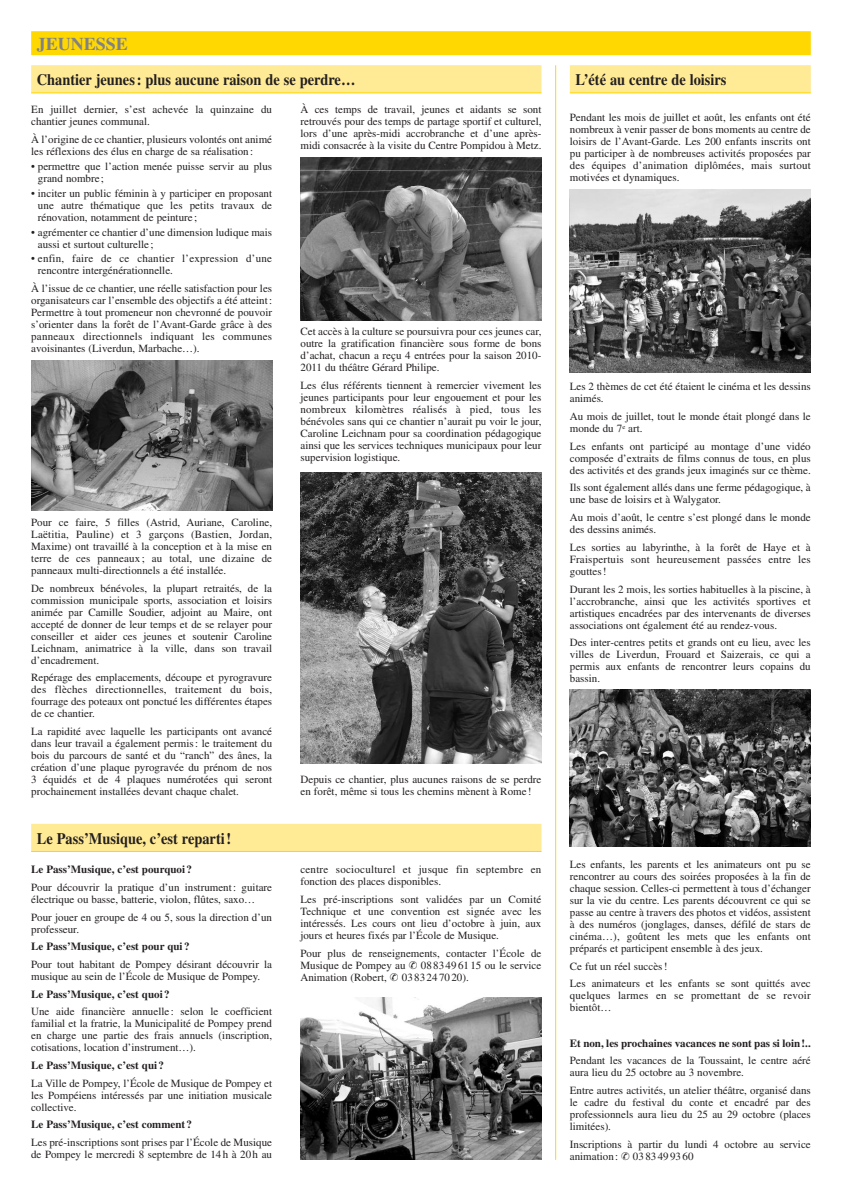
<style>
.page{position:relative;width:842px;height:1191px;background:#fff}
.page>*{position:absolute;margin:0;border:0;box-sizing:border-box;transform-origin:0 0}
.t1{font:700 18px "Times";color:#808285}
.t2{font:700 16px "Times";color:#231f20;scale:.9 1}
.t3{font:11px/12px "Times";color:#231f20;text-align:justify}
.t4{font:11px/12px "Times";letter-spacing:.02em;color:#231f20}
.t5{font:700 11px "Times";color:#231f20}
</style>
<div class="page">
<hr style="left:555px;top:65px;width:1px;height:1094px;background:#ffd801">
<div style="left:31px;top:31px;width:780px;height:24px;background:#ffd801"></div>
<img style="left:300px;top:472px;width:241px;height:292px">
<div style="left:31px;top:824px;width:510px;height:28px;background:#ffea95"></div>
<hr style="left:31px;top:851px;width:510px;height:1px;background:#ffd801">
<img style="left:31px;top:360px;width:241px;height:150px">
<img style="left:300px;top:997px;width:241px;height:162px">
<img style="left:300px;top:157px;width:241px;height:164px">
<div style="left:31px;top:65px;width:510px;height:28px;background:#ffea95"></div>
<hr style="left:31px;top:92px;width:510px;height:1px;background:#ffd801">
<div style="left:570px;top:65px;width:241px;height:28px;background:#ffea95"></div>
<hr style="left:570px;top:92px;width:241px;height:1px;background:#ffd801">
<img style="left:570px;top:190px;width:241px;height:182px">
<img style="left:570px;top:689px;width:241px;height:157px">
<h1 class="t1" style="left:37px;top:37px;width:93px">JEUNESSE</h1>
<h2 class="t2" style="left:37px;top:74px;width:355px">Chantier jeunes: plus aucune raison de se perdre…</h2>
<h2 class="t2" style="left:575px;top:74px;width:169px">L’été au centre de loisirs</h2>
<p class="t3" style="left:570px;top:112px;width:242px">Pendant les mois de juillet et août, les enfants ont été nombreux à venir passer de bons moments au centre de loisirs de l’Avant-Garde. Les 200 enfants inscrits ont pu participer à de nombreuses activités proposées par des équipes d’animation diplômées, mais surtout motivées et dynamiques.</p>
<p class="t3" style="left:300px;top:105px;width:242px">À ces temps de travail, jeunes et aidants se sont retrouvés pour des temps de partage sportif et culturel, lors d’une après-midi accrobranche et d’une après&shy;midi consacrée à la visite du Centre Pompidou à Metz.</p>
<p class="t3" style="left:31px;top:105px;width:242px">En juillet dernier, s’est achevée la quinzaine du chantier jeunes communal.</p>
<p class="t3" style="left:31px;top:134px;width:242px">À l’origine de ce chantier, plusieurs volontés ont animé les réflexions des élus en charge de sa réalisation :</p>
<p class="t3" style="left:38px;top:161px;width:236px;text-indent:-7px">• permettre que l’action menée puisse servir au plus grand nombre ;</p>
<p class="t3" style="left:38px;top:188px;width:236px;text-indent:-7px">• inciter un public féminin à y participer en proposant une autre thématique que les petits travaux de rénovation, notamment de peinture ;</p>
<p class="t3" style="left:38px;top:227px;width:236px;text-indent:-7px">• agrémenter ce chantier d’une dimension ludique mais aussi et surtout culturelle ;</p>
<p class="t4" style="left:38px;top:254px;width:236px;text-indent:-7px">• enfin, faire de ce chantier l’expression d’une rencontre intergénérationnelle.</p>
<p class="t3" style="left:31px;top:283px;width:242px">À l’issue de ce chantier, une réelle satisfaction pour les organisateurs car l’ensemble des objectifs a été atteint:<br>Permettre à tout promeneur non chevronné de pouvoir s’orienter dans la forêt de l’Avant-Garde grâce à des panneaux directionnels indiquant les communes avoisinantes (Liverdun, Marbache…).</p>
<p class="t3" style="left:300px;top:326px;width:242px">Cet accès à la culture se poursuivra pour ces jeunes car, outre la gratification financière sous forme de bons d’achat, chacun a reçu 4 entrées pour la saison 2010- 2011 du théâtre Gérard Philipe.</p>
<p class="t3" style="left:300px;top:380px;width:242px">Les élus référents tiennent à remercier vivement les jeunes participants pour leur engouement et pour les nombreux kilomètres réalisés à pied, tous les bénévoles sans qui ce chantier n’aurait pu voir le jour, Caroline Leichnam pour sa coordination pédagogique ainsi que les services techniques municipaux pour leur supervision logistique.</p>
<p class="t3" style="left:570px;top:382px;width:242px">Les 2 thèmes de cet été étaient le cinéma et les dessins animés.</p>
<p class="t3" style="left:570px;top:411px;width:242px">Au mois de juillet, tout le monde était plongé dans le monde du 7<sup>e</sup> art.</p>
<p class="t3" style="left:570px;top:441px;width:242px">Les enfants ont participé au montage d’une vidéo composée d’extraits de films connus de tous, en plus des activités et des grands jeux imaginés sur ce thème.</p>
<p class="t3" style="left:570px;top:483px;width:242px">Ils sont également allés dans une ferme pédagogique, à une base de loisirs et à Walygator.</p>
<p class="t3" style="left:570px;top:512px;width:242px">Au mois d’août, le centre s’est plongé dans le monde des dessins animés.</p>
<p class="t3" style="left:570px;top:542px;width:242px">Les sorties au labyrinthe, à la forêt de Haye et à Fraispertuis sont heureusement passées entre les gouttes!</p>
<p class="t3" style="left:570px;top:584px;width:242px">Durant les 2 mois, les sorties habituelles à la piscine, à l’accrobranche, ainsi que les activités sportives et artistiques encadrées par des intervenants de diverses associations ont également été au rendez-vous.</p>
<p class="t3" style="left:570px;top:637px;width:242px">Des inter-centres petits et grands ont eu lieu, avec les villes de Liverdun, Frouard et Saizerais, ce qui a permis aux enfants de rencontrer leurs copains du bassin.</p>
<p class="t3" style="left:31px;top:517px;width:242px">Pour ce faire, 5 filles (Astrid, Auriane, Caroline, Laëtitia, Pauline) et 3 garçons (Bastien, Jordan, Maxime) ont travaillé à la conception et à la mise en terre de ces panneaux ; au total, une dizaine de panneaux multi-directionnels a été installée.</p>
<p class="t3" style="left:31px;top:583px;width:242px">De nombreux bénévoles, la plupart retraités, de la commission municipale sports, association et loisirs animée par Camille Soudier, adjoint au Maire, ont accepté de donner de leur temps et de se relayer pour conseiller et aider ces jeunes et soutenir Caroline Leichnam, animatrice à la ville, dans son travail d’encadrement.</p>
<p class="t3" style="left:31px;top:672px;width:242px">Repérage des emplacements, découpe et pyrogravure des flèches directionnelles, traitement du bois, fourrage des poteaux ont ponctué les différentes étapes de ce chantier.</p>
<p class="t3" style="left:31px;top:726px;width:242px">La rapidité avec laquelle les participants ont avancé dans leur travail a également permis: le traitement du bois du parcours de santé et du “ranch” des ânes, la création d’une plaque pyrogravée du prénom de nos 3 équidés et de 4 plaques numérotées qui seront prochainement installées devant chaque chalet.</p>
<p class="t3" style="left:300px;top:774px;width:242px">Depuis ce chantier, plus aucunes raisons de se perdre en forêt, même si tous les chemins mènent à Rome !</p>
<h2 class="t2" style="left:37px;top:833px;width:218px">Le Pass’Musique, c’est reparti!</h2>
<p class="t5" style="left:31px;top:865px;width:162px">Le Pass’Musique, c’est pourquoi?</p>
<p class="t3" style="left:31px;top:882px;width:242px">Pour découvrir la pratique d’un instrument: guitare électrique ou basse, batterie, violon, flûtes, saxo…</p>
<p class="t3" style="left:31px;top:912px;width:242px">Pour jouer en groupe de 4 ou 5, sous la direction d’un professeur.</p>
<p class="t5" style="left:31px;top:942px;width:160px">Le Pass’Musique, c’est pour qui?</p>
<p class="t3" style="left:31px;top:959px;width:242px">Pour tout habitant de Pompey désirant découvrir la musique au sein de l’École de Musique de Pompey.</p>
<p class="t5" style="left:31px;top:990px;width:140px">Le Pass’Musique, c’est quoi?</p>
<p class="t3" style="left:31px;top:1006px;width:242px">Une aide financière annuelle : selon le coefficient familial et la fratrie, la Municipalité de Pompey prend en charge une partie des frais annuels (inscription, cotisations, location d’instrument…).</p>
<p class="t5" style="left:31px;top:1061px;width:134px">Le Pass’Musique, c’est qui?</p>
<p class="t3" style="left:31px;top:1078px;width:242px">La Ville de Pompey, l’École de Musique de Pompey et les Pompéiens intéressés par une initiation musicale collective.</p>
<p class="t5" style="left:31px;top:1120px;width:163px">Le Pass’Musique, c’est comment?</p>
<p class="t3" style="left:31px;top:1137px;width:242px">Les pré-inscriptions sont prises par l’École de Musique de Pompey le mercredi 8 septembre de 14h à 20h au</p>
<p class="t4" style="left:300px;top:864px;width:242px">centre socioculturel et jusque fin septembre en fonction des places disponibles.</p>
<p class="t3" style="left:300px;top:894px;width:242px">Les pré-inscriptions sont validées par un Comité Technique et une convention est signée avec les intéressés. Les cours ont lieu d’octobre à juin, aux jours et heures fixés par l’École de Musique.</p>
<p class="t3" style="left:300px;top:948px;width:242px">Pour plus de renseignements, contacter l’École de Musique de Pompey au ✆ 08 83 49 61 15 ou le service Animation (Robert, ✆ 0383247020).</p>
<p class="t3" style="left:570px;top:859px;width:242px">Les enfants, les parents et les animateurs ont pu se rencontrer au cours des soirées proposées à la fin de chaque session. Celles-ci permettent à tous d’échanger sur la vie du centre. Les parents découvrent ce qui se passe au centre à travers des photos et vidéos, assistent à des numéros (jonglages, danses, défilé de stars de cinéma…), goûtent les mets que les enfants ont préparés et participent ensemble à des jeux.</p>
<p class="t3" style="left:570px;top:958px;width:242px;line-height:17.7px">Ce fut un réel succès!<br>Les animateurs et les enfants se sont quittés avec</p>
<p class="t4" style="left:570px;top:990px;width:242px">quelques larmes en se promettant de se revoir bientôt…</p>
<p class="t5" style="left:570px;top:1039px;width:242px">Et non, les prochaines vacances ne sont pas si loin!..</p>
<p class="t3" style="left:570px;top:1055px;width:242px">Pendant les vacances de la Toussaint, le centre aéré aura lieu du 25 octobre au 3 novembre.</p>
<p class="t3" style="left:570px;top:1085px;width:242px">Entre autres activités, un atelier théâtre, organisé dans le cadre du festival du conte et encadré par des professionnels aura lieu du 25 au 29 octobre (places limitées).</p>
<p class="t3" style="left:570px;top:1139px;width:242px">Inscriptions à partir du lundi 4 octobre au service animation : ✆ 0383499360</p>
</div>
